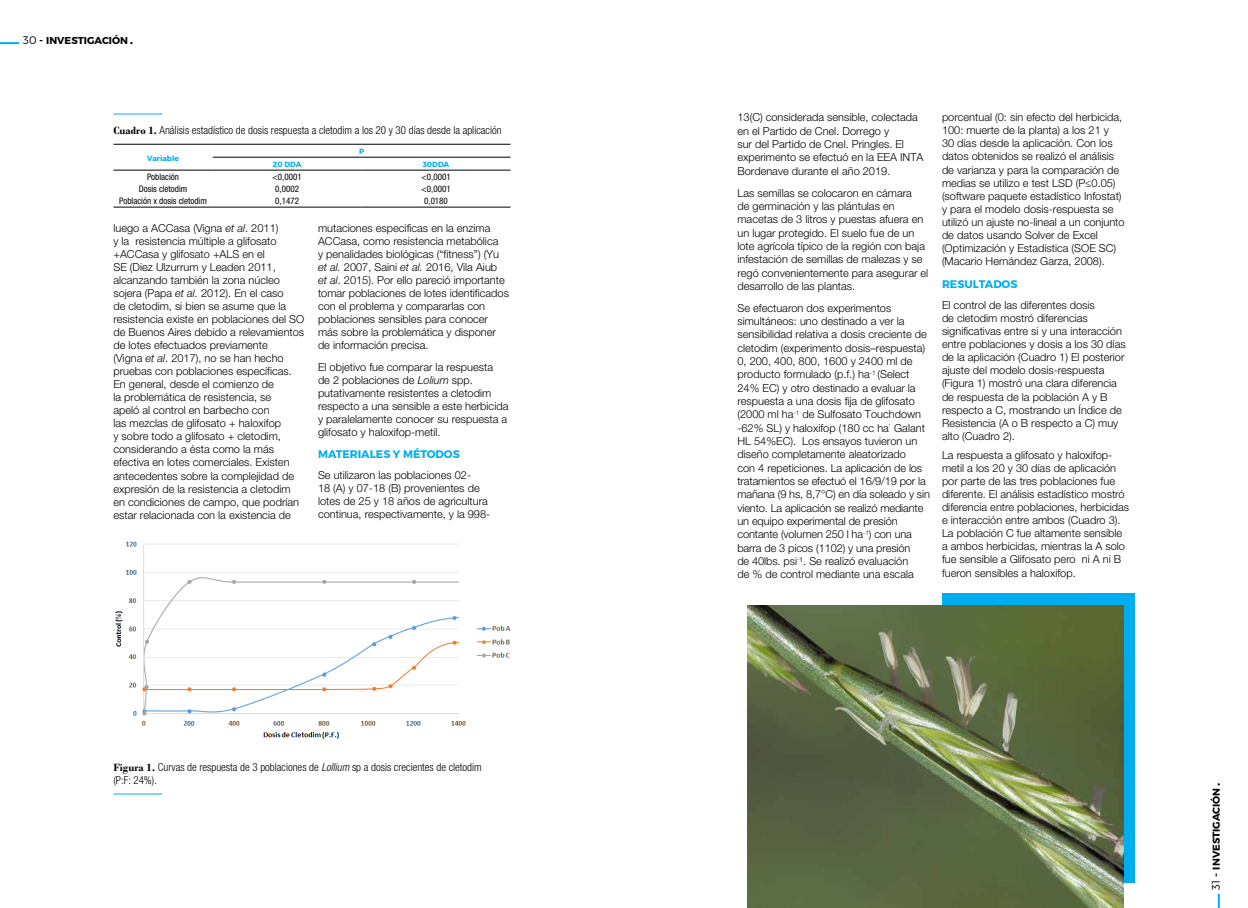
<style>
.page{position:relative;width:1248px;height:908px;background:#fff}
.page>*{position:absolute;margin:0;border:0;box-sizing:border-box;transform-origin:0 0}
.t1{font:300 11px/13px "Helvetica Neue LT Std";color:#000}
.t2{font:300 condensed 11px/13.2px "Helvetica Neue LT Std";color:#000}
.t3{font:700 11px "Montserrat";color:#00aeef}
.t4{font:700 10px "Montserrat";color:#000}
.t5{font:condensed 9px "Helvetica Neue LT Std";color:#000}
.t6{font:700 7.5px "Montserrat";color:#00aeef}
.s1{font-weight:300;font-size:11px}
.s2{font-size:11px}
.s3{font-family:"Bodoni";font-weight:700;font-stretch:normal}
.s4{font-style:italic}
</style>
<div class="page">
<div style="left:941px;top:592px;width:193px;height:290px;background:#00aeef"></div>
<img style="left:747px;top:605px;width:376px;height:302px">
<hr style="left:113px;top:113px;width:49px;height:1px;background:#00aeef">
<hr style="left:113px;top:144px;width:100px;height:1px;background:#000">
<hr style="left:213px;top:144px;width:148px;height:1px;background:#000">
<hr style="left:361px;top:144px;width:149px;height:1px;background:#000">
<hr style="left:213px;top:157px;width:148px;height:1px;background:#000">
<hr style="left:361px;top:157px;width:149px;height:1px;background:#000">
<hr style="left:113px;top:170px;width:100px;height:1px;background:#000">
<hr style="left:213px;top:170px;width:148px;height:1px;background:#000">
<hr style="left:361px;top:170px;width:149px;height:1px;background:#000">
<hr style="left:113px;top:207px;width:100px;height:1px;background:#000">
<hr style="left:213px;top:207px;width:148px;height:1px;background:#000">
<hr style="left:361px;top:207px;width:149px;height:1px;background:#000">
<hr style="left:113px;top:793px;width:49px;height:1px;background:#00aeef">
<img style="left:115px;top:541px;width:396px;height:198px">
<svg style="left:1217px;top:893px;width:2px;height:14px"></svg>
<svg style="left:0;top:42px;width:19px;height:2px"></svg>
<p class="t4" style="left:23px;top:34px;width:106px"><span class="s1">30</span> <span class="s2">-</span> INVESTIGACIÓN</p>
<p class="t2" style="left:113px;top:124px;width:389px"><span class="s3">Cuadro 1.</span> Análisis estadístico de dosis respuesta a cletodim a los 20 y 30 días desde la aplicación</p>
<p class="t6" style="left:147px;top:153px;width:33px">Variable</p>
<p class="t6" style="left:359px;top:147px;width:7px">P</p>
<p class="t6" style="left:273px;top:160px;width:30px">20 DDA</p>
<p class="t6" style="left:423px;top:160px;width:28px">30DDA</p>
<p class="t5" style="left:147px;top:171px;width:33px">Población</p>
<p class="t5" style="left:272px;top:171px;width:31px">&lt;0,0001</p>
<p class="t5" style="left:421px;top:171px;width:31px">&lt;0,0001</p>
<p class="t5" style="left:139px;top:184px;width:50px">Dosis cletodim</p>
<p class="t5" style="left:275px;top:184px;width:25px">0,0002</p>
<p class="t5" style="left:421px;top:184px;width:31px">&lt;0,0001</p>
<p class="t5" style="left:119px;top:196px;width:89px">Población x dosis cletodim</p>
<p class="t5" style="left:275px;top:196px;width:25px">0,1472</p>
<p class="t5" style="left:424px;top:196px;width:25px">0,0180</p>
<p class="t1" style="left:113px;top:221px;width:192px">luego a ACCasa (Vigna <span class="s4">et al</span>. 2011)<br>y la resistencia múltiple a glifosato +ACCasa y glifosato +ALS en el<br>SE (Diez Ulzurrum y Leaden 2011, alcanzando también la zona núcleo sojera (Papa <span class="s4">et al.</span> 2012). En el caso<br>de cletodim, si bien se asume que la resistencia existe en poblaciones del SO de Buenos Aires debido a relevamientos de lotes efectuados previamente<br>(Vigna <span class="s4">et al</span>. 2017), no se han hecho pruebas con poblaciones específicas.<br>En general, desde el comienzo de<br>la problemática de resistencia, se<br>apeló al control en barbecho con<br>las mezclas de glifosato + haloxifop<br>y sobre todo a glifosato + cletodim, considerando a ésta como la más efectiva en lotes comerciales. Existen antecedentes sobre la complejidad de expresión de la resistencia a cletodim en condiciones de campo, que podrían estar relacionada con la existencia de</p>
<p class="t1" style="left:318px;top:221px;width:192px">mutaciones especificas en la enzima ACCasa, como resistencia metabólica<br>y penalidades biológicas (“fitness”) (Yu <span class="s4">et al.</span> 2007, Saini <span class="s4">et al.</span> 2016, Vila Aiub<br><span class="s4">et al</span>. 2015). Por ello pareció importante tomar poblaciones de lotes identificados con el problema y compararlas con poblaciones sensibles para conocer más sobre la problemática y disponer de información precisa.</p>
<p class="t1" style="left:318px;top:360px;width:192px">El objetivo fue comparar la respuesta<br>de 2 poblaciones de <span class="s4">Lolium</span> spp. putativamente resistentes a cletodim respecto a una sensible a este herbicida y paralelamente conocer su respuesta a glifosato y haloxifop-metil.</p>
<p class="t3" style="left:318px;top:447px;width:143px">MATERIALES Y MÉTODOS</p>
<p class="t1" style="left:318px;top:468px;width:174px">Se utilizaron las poblaciones 02-<br>18 (A) y 07-18 (B) provenientes de lotes de 25 y 18 años de agricultura continua, respectivamente, y la 998-</p>
<p class="t2" style="left:113px;top:760px;width:370px"><span class="s3">Figura 1.</span> Curvas de respuesta de 3 poblaciones de <span class="s4">Lollium</span> sp a dosis crecientes de cletodim (P:F: 24%).</p>
<p class="t1" style="left:737px;top:111px;width:187px;line-height:13.3px">13(C) considerada sensible, colectada en el Partido de Cnel. Dorrego y<br>sur del Partido de Cnel. Pringles. El experimento se efectuó en la EEA INTA Bordenave durante el año 2019.</p>
<p class="t1" style="left:737px;top:186px;width:192px;line-height:13.3px">Las semillas se colocaron en cámara<br>de germinación y las plántulas en macetas de 3 litros y puestas afuera en un lugar protegido. El suelo fue de un lote agrícola típico de la región con baja infestación de semillas de malezas y se regó convenientemente para asegurar el desarrollo de las plantas.</p>
<p class="t1" style="left:737px;top:301px;width:194px;line-height:13.3px">Se efectuaron dos experimentos simultáneos: uno destinado a ver la sensibilidad relativa a dosis creciente de cletodim (experimento dosis–respuesta)<br>0, 200, 400, 800, 1600 y 2400 ml de producto formulado (p.f.) ha<sup>-1</sup> (Select 24% EC) y otro destinado a evaluar la respuesta a una dosis fija de glifosato (2000 ml ha<sup>-1</sup> de Sulfosato Touchdown -62% SL) y haloxifop (180 cc ha<sup>¹</sup> Galant HL 54%EC). Los ensayos tuvieron un diseño completamente aleatorizado<br>con 4 repeticiones. La aplicación de los tratamientos se efectuó el 16/9/19 por la mañana (9 hs, 8,7°C) en día soleado y sin viento. La aplicación se realizó mediante un equipo experimental de presión contante (volumen 250 l ha<sup>-1</sup>) con una barra de 3 picos (1102) y una presión<br>de 40lbs. psi<sup>-</sup>¹. Se realizó evaluación<br>de % de control mediante una escala</p>
<p class="t1" style="left:941px;top:111px;width:184px">porcentual (0: sin efecto del herbicida, 100: muerte de la planta) a los 21 y<br>30 días desde la aplicación. Con los datos obtenidos se realizó el análisis de varianza y para la comparación de medias se utilizo e test LSD (P≤0.05) (software paquete estadístico Infostat) y para el modelo dosis-respuesta se utilizó un ajuste no-lineal a un conjunto de datos usando Solver de Excel (Optimización y Estadística (SOE SC) (Macario Hernández Garza, 2008).</p>
<p class="t3" style="left:941px;top:277px;width:77px">RESULTADOS</p>
<p class="t1" style="left:941px;top:298px;width:185px">El control de las diferentes dosis<br>de cletodim mostró diferencias significativas entre si y una interacción entre poblaciones y dosis a los 30 días de la aplicación (Cuadro 1) El posterior ajuste del modelo dosis-respuesta (Figura 1) mostró una clara diferencia de respuesta de la población A y B respecto a C, mostrando un Índice de Resistencia (A o B respecto a C) muy alto (Cuadro 2).</p>
<p class="t1" style="left:941px;top:448px;width:189px">La respuesta a glifosato y haloxifop&shy;metil a los 20 y 30 días de aplicación por parte de las tres poblaciones fue diferente. El análisis estadístico mostró diferencia entre poblaciones, herbicidas e interacción entre ambos (Cuadro 3).<br>La población C fue altamente sensible a ambos herbicidas, mientras la A solo fue sensible a Glifosato pero ni A ni B fueron sensibles a haloxifop.</p>
<p class="t4" style="left:1209px;top:889px;width:103px;rotate:-90deg"><span class="s1">31</span> <span class="s2">-</span> INVESTIGACIÓN</p>
</div>
